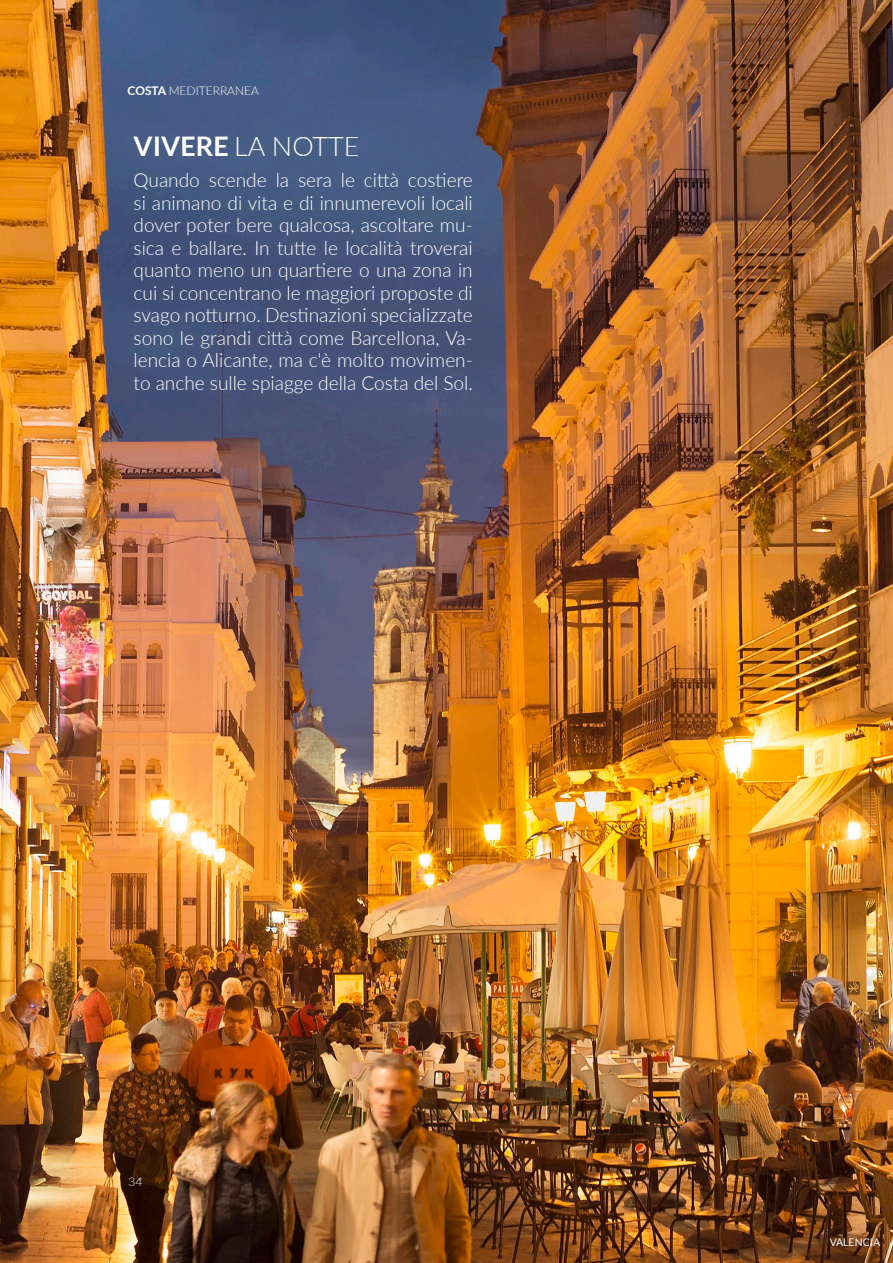
<style>
.page{position:relative;width:893px;height:1263px;background:#fff}
.page>*{position:absolute;margin:0;border:0;box-sizing:border-box;transform-origin:0 0}
.t1{font:300 27px "Lato";color:#fff}
.Body{font:300 19.5px/22.5px "Lato";color:#fff;text-align:justify}
.t2{font:300 12px "Lato";color:#fff}
.PIE_ARRIBA{font:10.5px "Lato";color:#fff}
.s1{font-weight:700}
</style>
<div class="page">
<img style="left:0;top:0;width:893px;height:1263px">
<p class="t2" style="left:128px;top:82px;width:133px"><span class="s1">COSTA</span> MEDITERRANEA</p>
<h2 class="t1" style="left:134px;top:128px;width:227px"><span class="s1">VIVERE</span> LA NOTTE</h2>
<p class="Body" style="left:134px;top:168px;width:341px">Quando scende la sera le città costiere si animano di vita e di innumerevoli locali dover poter bere qualcosa, ascoltare mu&shy;sica e ballare. In tutte le località troverai quanto meno un quartiere o una zona in cui si concentrano le maggiori proposte di svago notturno. Destinazioni specializzate sono le grandi città come Barcellona, Va&shy;lencia o Alicante, ma c'è molto movimen&shy;to anche sulle spiagge della Costa del Sol.</p>
<p class="t2" style="left:128px;top:1173px;width:15px">34</p>
<p class="PIE_ARRIBA" style="left:830px;top:1237px;width:52px">VALENCIA</p>
</div>
